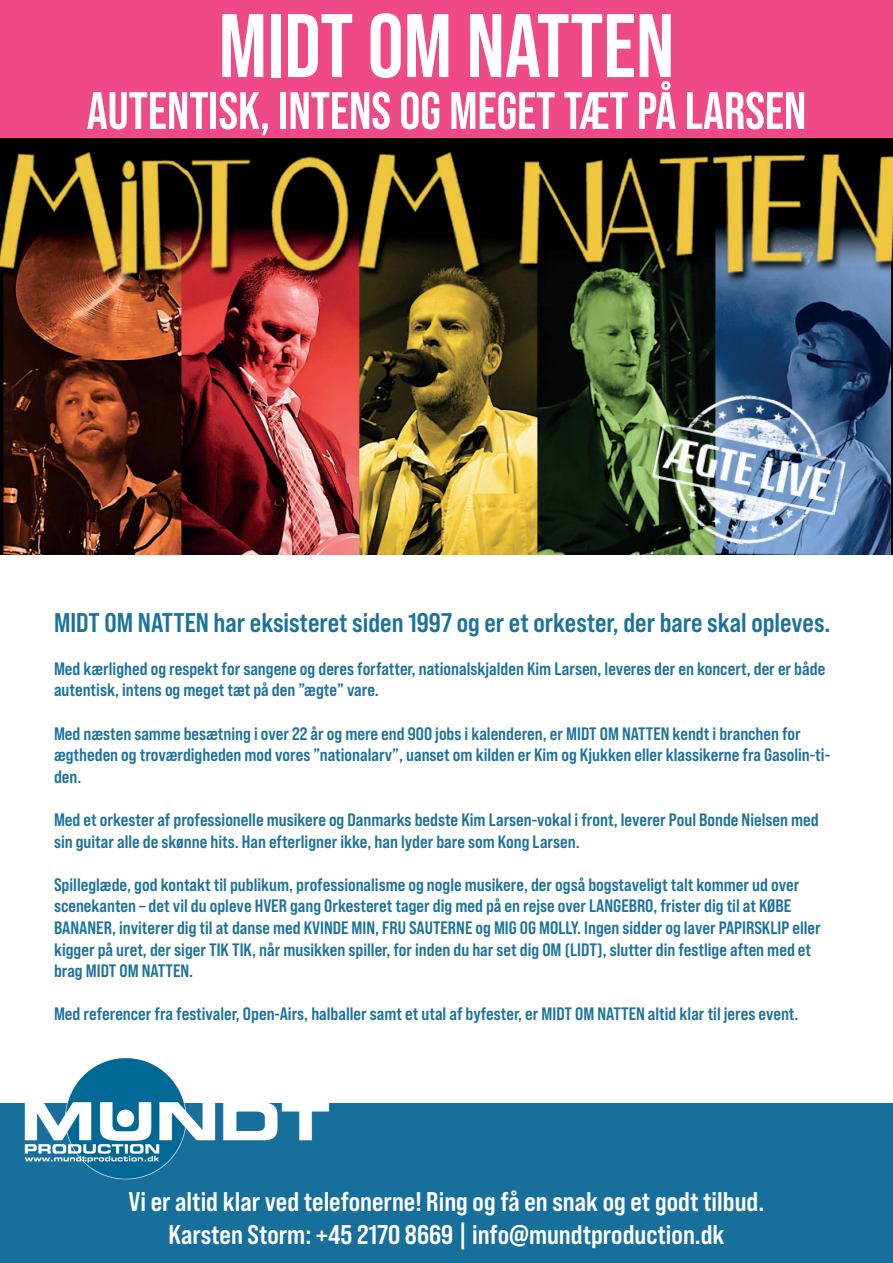
<style>
.page{position:relative;width:893px;height:1263px;background:#fff}
.page>*{position:absolute;margin:0;border:0;box-sizing:border-box;transform-origin:0 0}
.t1{font:90px "Bebas Neue";color:#fff}
.t2{font:52.5px "Bebas Neue";color:#fff}
.t3{font:27px/32.4px "Bebas Neue Pro Sm E Bd";color:#fff;text-align:center}
.t4{font:27px "Bebas Neue Pro Sm E Bd";color:#1d729b}
.t5{font:18px/21.6px "Bebas Neue Pro Sm E Bd";color:#1d729b}
</style>
<div class="page">
<div style="left:0;top:0;width:893px;height:138px;background:#ef4987"></div>
<div style="left:0;top:1103px;width:893px;height:160px;background:#17709c"></div>
<img style="left:0;top:138px;width:893px;height:417px">
<img style="left:642px;top:378px;width:213px;height:177px">
<img style="left:24px;top:1058px;width:306px;height:122px">
<h1 class="t1" style="left:219px;top:-5px;width:457px">MIDT OM NATTEN</h1>
<h2 class="t2" style="left:87px;top:81px;width:721px">AUTENTISK, INTENS OG MEGET TÆT PÅ LARSEN</h2>
<h3 class="t4" style="left:54px;top:606px;width:778px">MIDT OM NATTEN har eksisteret siden 1997 og er et orkester, der bare skal opleves.</h3>
<p class="t5" style="left:54px;top:657px;width:773px">Med kærlighed og respekt for sangene og deres forfatter, nationalskjalden Kim Larsen, leveres der en koncert, der er både autentisk, intens og meget tæt på den ”ægte” vare.</p>
<p class="t5" style="left:54px;top:722px;width:778px">Med næsten samme besætning i over 22 år og mere end 900 jobs i kalenderen, er MIDT OM NATTEN kendt i branchen for ægtheden og troværdigheden mod vores ”nationalarv”, uanset om kilden er Kim og Kjukken eller klassikerne fra Gasolin-ti&shy;den.</p>
<p class="t5" style="left:54px;top:808px;width:766px">Med et orkester af professionelle musikere og Danmarks bedste Kim Larsen-vokal i front, leverer Poul Bonde Nielsen med sin guitar alle de skønne hits. Han efterligner ikke, han lyder bare som Kong Larsen.</p>
<p class="t5" style="left:54px;top:873px;width:768px">Spilleglæde, god kontakt til publikum, professionalisme og nogle musikere, der også bogstaveligt talt kommer ud over scenekanten – det vil du opleve HVER gang Orkesteret tager dig med på en rejse over LANGEBRO, frister dig til at KØBE BANANER, inviterer dig til at danse med KVINDE MIN, FRU SAUTERNE og MIG OG MOLLY. Ingen sidder og laver PAPIRSKLIP eller kigger på uret, der siger TIK TIK, når musikken spiller, for inden du har set dig OM (LIDT), slutter din festlige aften med et brag MIDT OM NATTEN.</p>
<p class="t5" style="left:54px;top:1003px;width:746px">Med referencer fra festivaler, Open-Airs, halballer samt et utal af byfester, er MIDT OM NATTEN altid klar til jeres event.</p>
<h3 class="t3" style="left:129px;top:1185px;width:637px">Vi er altid klar ved telefonerne! Ring og få en snak og et godt tilbud.<br>Karsten Storm: +45 2170 8669 | info@mundtproduction.dk</h3>
</div>
